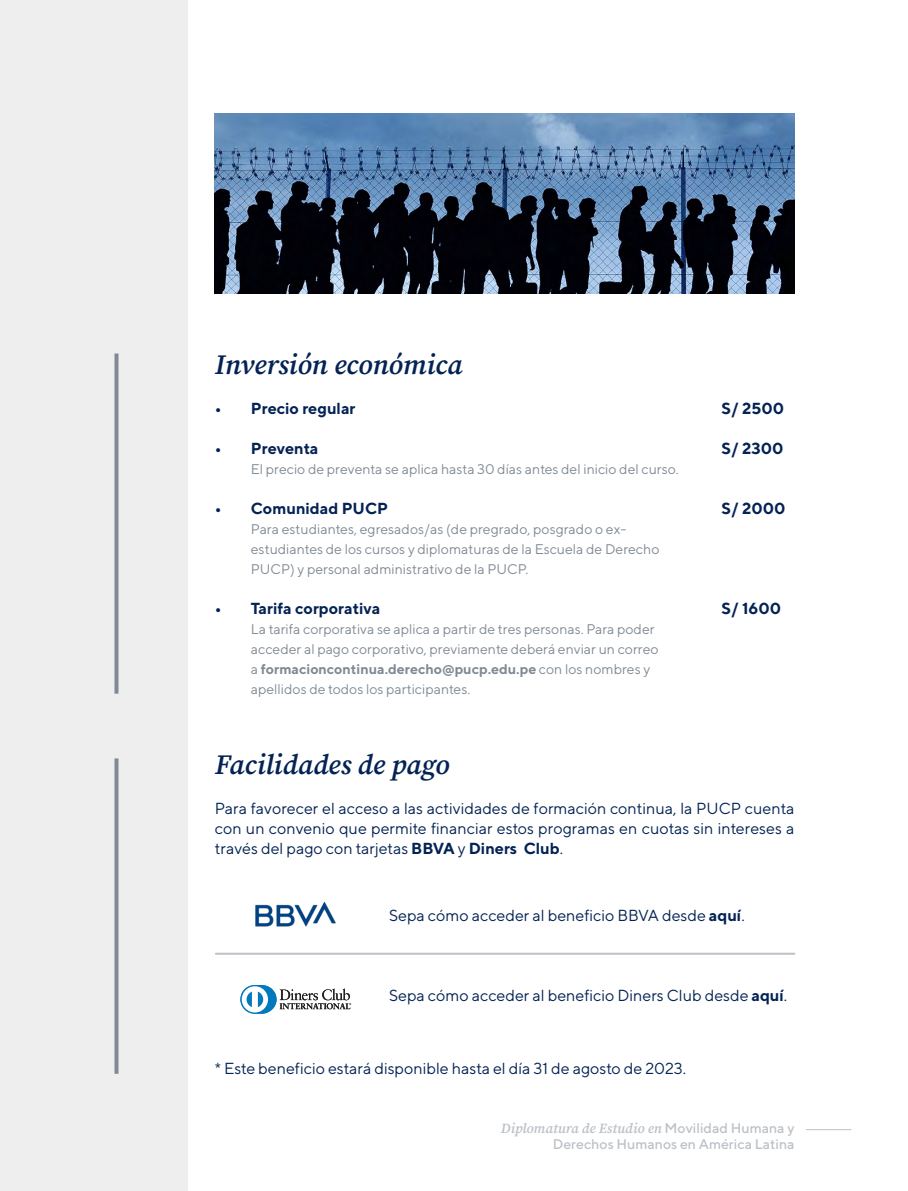
<style>
.page{position:relative;width:908px;height:1191px;background:#fff}
.page>*{position:absolute;margin:0;border:0;box-sizing:border-box;transform-origin:0 0}
.t1{font:italic 600 28px "Source Serif Pro";color:#042354}
.t2{font:16px/20px "TT Norms";color:#042354;text-align:justify}
.t3{font:700 16px "TT Norms";color:#042354}
.t4{font:14px/20px "TT Norms";color:#808a94}
.t5{font:italic 600 14px "Source Serif Pro";color:#bcc2c8}
.t6{font:500 14px "TT Norms";color:#bcc2c8}
.s1{font-weight:700}
.s2{font-family:"TT Norms";font-weight:500;font-style:normal}
</style>
<div class="page">
<div style="left:0;top:0;width:187px;height:1191px;background:#eee"></div>
<hr style="left:805px;top:1129px;width:45px;height:1px;background:#bcc2c8">
<svg style="left:114px;top:353px;width:4px;height:340px"></svg>
<svg style="left:114px;top:758px;width:4px;height:315px"></svg>
<hr style="left:216px;top:952px;width:578px;height:2px;background:#bcc2c8">
<img style="left:256px;top:901px;width:79px;height:25px">
<svg style="left:240px;top:985px;width:111px;height:28px"></svg>
<img style="left:215px;top:113px;width:579px;height:180px">
<h1 class="t1" style="left:215px;top:345px;width:249px">Inversión económica</h1>
<p class="t3" style="left:215px;top:398px;width:142px">• Precio regular</p>
<p class="t3" style="left:215px;top:438px;width:105px">• Preventa</p>
<p class="t4" style="left:251px;top:458px;width:429px">El precio de preventa se aplica hasta 30 días antes del inicio del curso.</p>
<p class="t3" style="left:215px;top:498px;width:175px">• Comunidad PUCP</p>
<p class="t4" style="left:251px;top:518px;width:410px">Para estudiantes, egresados/as (de pregrado, posgrado o ex&shy;estudiantes de los cursos y diplomaturas de la Escuela de Derecho<br>PUCP) y personal administrativo de la PUCP.</p>
<p class="t3" style="left:215px;top:598px;width:167px">• Tarifa corporativa</p>
<p class="t4" style="left:251px;top:618px;width:409px">La tarifa corporativa se aplica a partir de tres personas. Para poder acceder al pago corporativo, previamente deberá enviar un correo a <span class="s1">formacioncontinua.derecho@pucp.edu.pe</span> con los nombres y apellidos de todos los participantes.</p>
<h1 class="t1" style="left:215px;top:745px;width:236px">Facilidades de pago</h1>
<p class="t3" style="left:721px;top:398px;width:64px">S/ 2500</p>
<p class="t3" style="left:721px;top:438px;width:63px">S/ 2300</p>
<p class="t3" style="left:721px;top:498px;width:65px">S/ 2000</p>
<p class="t3" style="left:721px;top:598px;width:61px">S/ 1600</p>
<p class="t2" style="left:215px;top:797px;width:581px">Para favorecer el acceso a las actividades de formación continua, la PUCP cuenta con un convenio que permite financiar estos programas en cuotas sin intereses a través del pago con tarjetas <span class="s1">BBVA</span> y <span class="s1">Diners Club</span>.</p>
<p class="t2" style="left:389px;top:905px;width:357px">Sepa cómo acceder al beneficio BBVA desde <span class="s1">aquí</span>.</p>
<p class="t2" style="left:389px;top:985px;width:399px">Sepa cómo acceder al beneficio Diners Club desde <span class="s1">aquí</span>.</p>
<p class="t2" style="left:215px;top:1057px;width:472px">* Este beneficio estará disponible hasta el día 31 de agosto de 2023.</p>
<p class="t5" style="left:500px;top:1118px;width:295px">Diplomatura de Estudio en <span class="s2">Movilidad Humana y</span></p>
<p class="t6" style="left:552px;top:1135px;width:243px">Derechos Humanos en América Latina</p>
</div>
